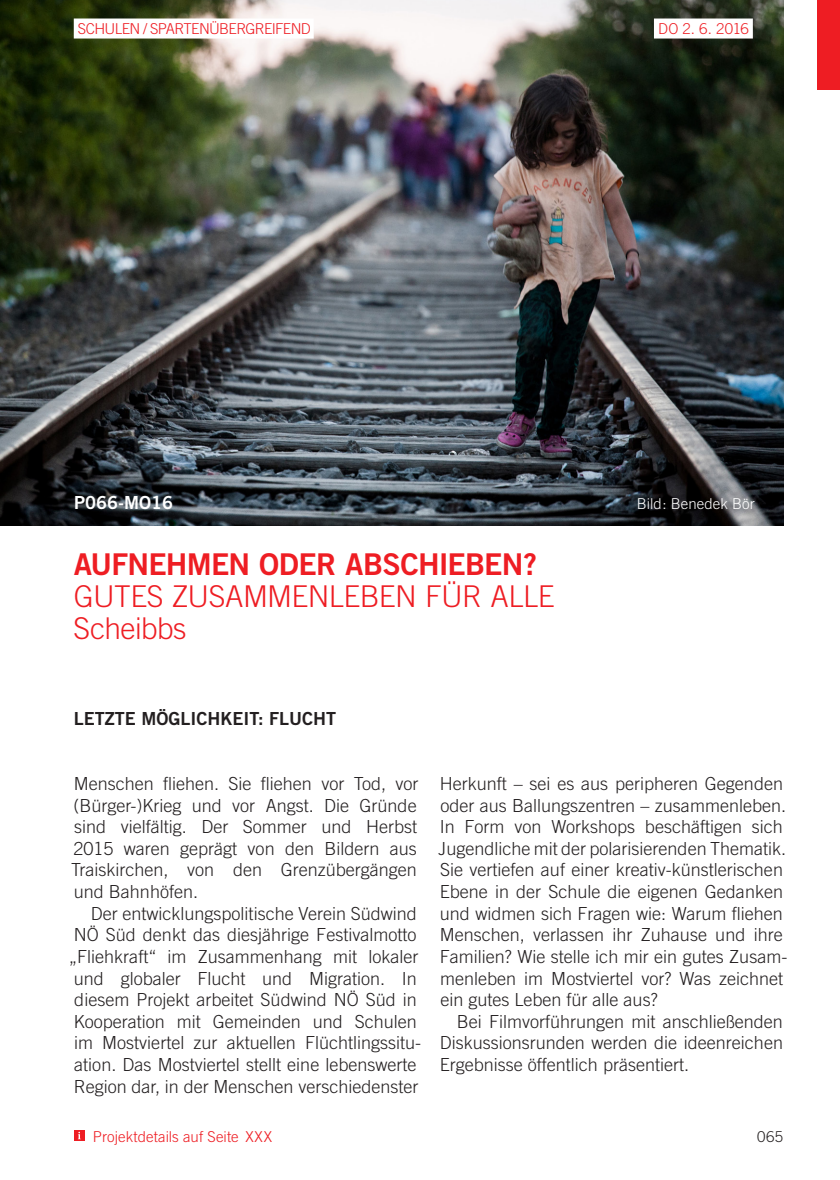
<style>
.page{position:relative;width:840px;height:1180px;background:#fff}
.page>*{position:absolute;margin:0;border:0;box-sizing:border-box;transform-origin:0 0}
.Hardfacts_Normal_cop{font:300 30px "Trade Gothic";letter-spacing:-.02em;color:#ee1d23}
.t1{font:30px "Trade Gothic Bold Two";letter-spacing:-.025em;color:#ee1d23}
.Fliesstext_NEU{font:300 18px/21.6px "Trade Gothic";color:#231f20;text-align:justify}
.t2{font:18px "Trade Gothic Bold Two";color:#231f20}
.t3{font:18px "Trade Gothic Bold Two";color:#fff}
.t4{font:300 15px "Trade Gothic";letter-spacing:-.03em;color:#ee1d23}
.t5{font:300 15px "Trade Gothic";letter-spacing:.005em;color:#ee1d23}
.t6{font:300 15px "Trade Gothic";letter-spacing:.005em;color:#fff}
.t7{font:300 15px "Trade Gothic";color:#231f20}
</style>
<div class="page">
<img style="left:0;top:0;width:782px;height:526px">
<div style="left:653px;top:19px;width:99px;height:20px;background:#fff"></div>
<div style="left:74px;top:19px;width:239px;height:20px;background:#fff"></div>
<div style="left:74px;top:1129px;width:11px;height:11px;background:#ee1d23"></div>
<svg style="left:78px;top:1131px;width:2px;height:7px"></svg>
<div style="left:816px;top:0;width:23px;height:89px;background:#ee1d23"></div>
<p class="t4" style="left:78px;top:19px;width:234px">SCHULEN / SPARTENÜBERGREIFEND</p>
<p class="t4" style="left:657px;top:19px;width:92px">DO 2. 6. 2016</p>
<p class="t3" style="left:74px;top:491px;width:100px">P066-MO16</p>
<p class="t1" style="left:74px;top:545px;width:465px">AUFNEHMEN ODER ABSCHIEBEN?</p>
<p class="Hardfacts_Normal_cop" style="left:74px;top:578px;width:482px">GUTES ZUSAMMENLEBEN FÜR ALLE</p>
<p class="Hardfacts_Normal_cop" style="left:73px;top:610px;width:115px">Scheibbs</p>
<p class="t2" style="left:74px;top:707px;width:264px">LETZTE MÖGLICHKEIT: FLUCHT</p>
<p class="t6" style="left:636px;top:494px;width:119px">Bild: Benedek Bör</p>
<p class="Fliesstext_NEU" style="left:71px;top:772px;width:348px">Menschen fliehen. Sie fliehen vor Tod, vor (Bürger-)Krieg und vor Angst. Die Gründe sind vielfältig. Der Sommer und Herbst 2015 waren geprägt von den Bildern aus Traiskirchen, von den Grenzübergängen und Bahnhöfen.</p>
<p class="Fliesstext_NEU" style="left:69px;top:902px;width:353px;text-align:left;text-indent:21px">Der entwicklungspolitische Verein Südwind NÖ Süd denkt das diesjährige Festivalmotto „Fliehkraft“ im Zusammenhang mit lokaler und globaler Flucht und Migration. In diesem Projekt arbeitet Südwind NÖ Süd in Kooperation mit Gemeinden und Schulen im Mostviertel zur aktuellen Flüchtlingssitu&shy;ation. Das Mostviertel stellt eine lebenswerte Region dar, in der Menschen verschiedenster</p>
<p class="t5" style="left:93px;top:1127px;width:180px">Projektdetails auf Seite XXX</p>
<p class="Fliesstext_NEU" style="left:438px;top:772px;width:350px;text-align:left">Herkunft – sei es aus peripheren Gegenden oder aus Ballungszentren – zusammenleben.<br>In Form von Workshops beschäftigen sich Jugendliche mit der polarisierenden Thematik.<br>Sie vertiefen auf einer kreativ-künstlerischen Ebene in der Schule die eigenen Gedanken und widmen sich Fragen wie: Warum fliehen Menschen, verlassen ihr Zuhause und ihre Familien? Wie stelle ich mir ein gutes Zusam&shy;menleben im Mostviertel vor? Was zeichnet ein gutes Leben für alle aus?</p>
<p class="Fliesstext_NEU" style="left:439px;top:1010px;width:344px;text-indent:17px">Bei Filmvorführungen mit anschließenden Diskussionsrunden werden die ideenreichen Ergebnisse öffentlich präsentiert.</p>
<p class="t7" style="left:756px;top:1127px;width:27px">065</p>
</div>
